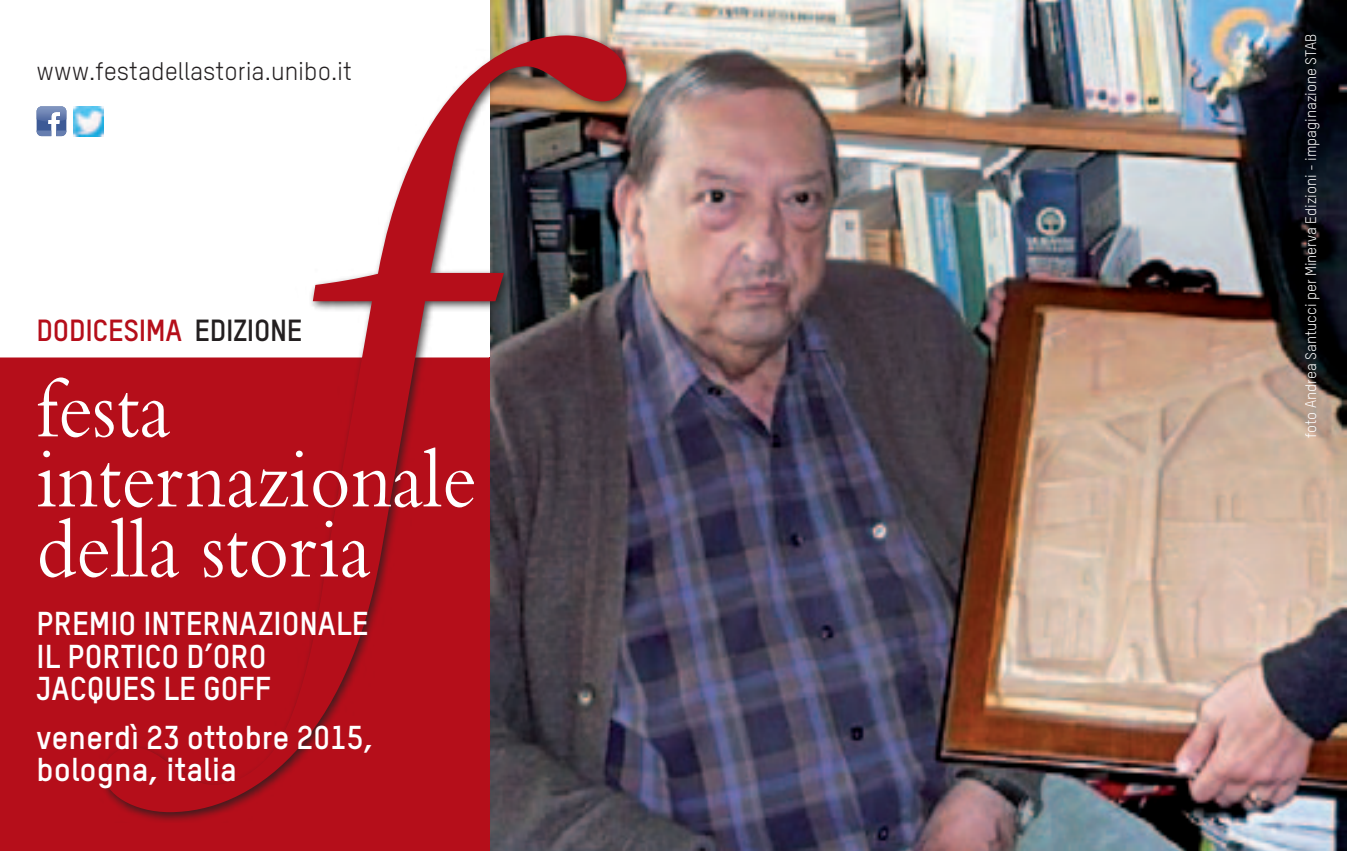
<style>
.page{position:relative;width:1347px;height:851px;background:#fff}
.page>*{position:absolute;margin:0;border:0;box-sizing:border-box;transform-origin:0 0}
.Testo{font:87.5px "Bembo";color:#fff;scale:.9 1}
.Testo-2{font:700 32.5px/32.5px "TSTARPRO";color:#fff}
.Testo-3{font:700 30px "TSTARPRO";letter-spacing:-.01em;color:#b50e1a}
.Testo-4{font:25px "TSTARPRO";color:#231f20}
.Testo-5{font:15px "TSTARPRO";color:#fff}
.s1{color:#231f20}
</style>
<div class="page">
<img style="left:489px;top:0;width:857px;height:850px">
<div style="left:0;top:357px;width:489px;height:493px;background:#b50e1a"></div>
<div style="left:98px;top:30px;width:539px;height:792px;background:#231f20;opacity:.8"></div>
<svg style="left:104px;top:35px;width:522px;height:777px;fill:#b5141c"></svg>
<svg style="left:37px;top:106px;width:29px;height:30px"></svg>
<img style="left:74px;top:107px;width:29px;height:29px">
<p class="Testo-4" style="left:37px;top:56px;width:317px">www.festadellastoria.unibo.it</p>
<p class="Testo-3" style="left:37px;top:311px;width:267px">DODICESIMA <span class="s1">EDIZIONE</span></p>
<p class="Testo" style="left:37px;top:358px;width:150px">festa</p>
<p class="Testo" style="left:37px;top:428px;width:490px">internazionale</p>
<p class="Testo" style="left:37px;top:498px;width:373px">della storia</p>
<p class="Testo-2" style="left:37px;top:606px;width:333px">PREMIO INTERNAZIONALE<br>IL PORTICO D’ORO<br>JACQUES LE GOFF</p>
<p class="Testo-2" style="left:37px;top:719px;width:339px">venerdì 23 ottobre 2015, bologna, italia</p>
<p class="Testo-5" style="left:1301px;top:438px;width:405px;rotate:-90deg">foto Andrea Santucci per Minerva Edizioni - impaginazione STAB</p>
</div>
